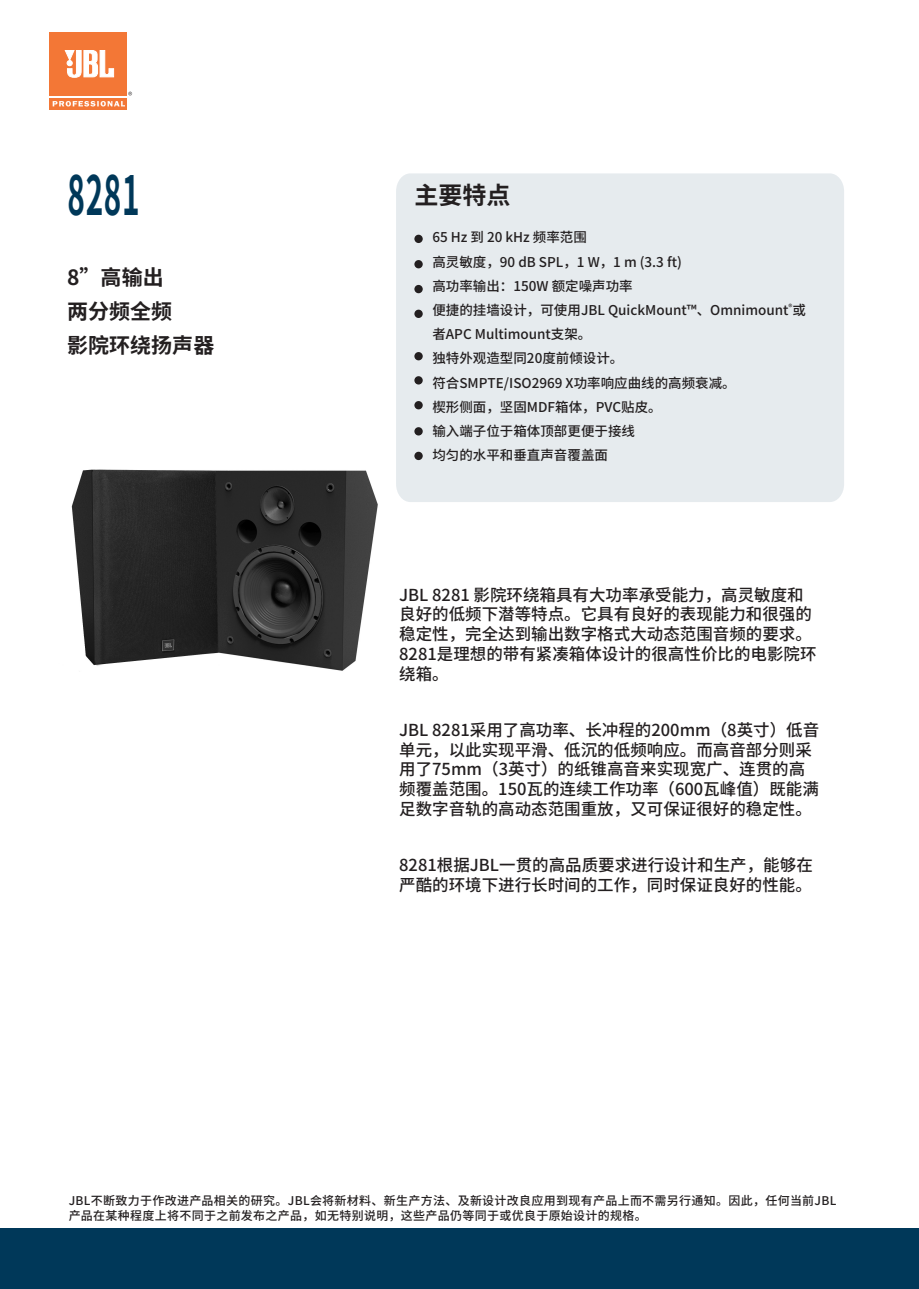
<style>
.page{position:relative;width:919px;height:1289px;background:#fff}
.page>*{position:absolute;margin:0;border:0;box-sizing:border-box;transform-origin:0 0}
.t1{font:700 54px "Source Han Sans CN";color:#003859;scale:.55 1}
.t2{font:700 24px "Source Han Sans CN";color:#231f20}
.t3{font:700 21px/34.2px "Source Han Sans CN";color:#231f20}
.t4{font:500 16.5px/19.8px "Source Han Sans CN";color:#231f20}
.t5{font:500 13.5px/24.2px "Source Han Sans CN";color:#231f20}
.t6{font:500 12px/14.4px "Source Han Sans CN";letter-spacing:.025em;color:#231f20}
</style>
<div class="page">
<div style="left:0;top:1227px;width:918px;height:61px;background:#003859"></div>
<div style="left:50px;top:32px;width:77px;height:63px;background:#f37736"></div>
<svg style="left:65px;top:50px;width:49px;height:27px"></svg>
<div style="left:50px;top:98px;width:77px;height:12px;background:#f37736"></div>
<svg style="left:53px;top:101px;width:72px;height:5px"></svg>
<svg style="left:128px;top:92px;width:4px;height:3px"></svg>
<img style="left:71px;top:469px;width:307px;height:202px">
<div style="left:396px;top:173px;width:448px;height:329px;background:#e6ebee"></div>
<div style="left:414px;top:310px;width:8px;height:8px;background:#231f20;border-radius:50%"></div>
<div style="left:414px;top:260px;width:8px;height:8px;background:#231f20;border-radius:50%"></div>
<div style="left:414px;top:285px;width:8px;height:8px;background:#231f20;border-radius:50%"></div>
<div style="left:414px;top:235px;width:8px;height:8px;background:#231f20;border-radius:50%"></div>
<div style="left:414px;top:352px;width:8px;height:8px;background:#231f20;border-radius:50%"></div>
<div style="left:414px;top:376px;width:8px;height:8px;background:#231f20;border-radius:50%"></div>
<div style="left:414px;top:401px;width:8px;height:8px;background:#231f20;border-radius:50%"></div>
<div style="left:414px;top:427px;width:8px;height:8px;background:#231f20;border-radius:50%"></div>
<div style="left:414px;top:452px;width:8px;height:8px;background:#231f20;border-radius:50%"></div>
<h1 class="t1" style="left:67px;top:164px;width:133px">8281</h1>
<p class="t3" style="left:67px;top:260px;width:148px">8”高输出<br>两分频全频<br>影院环绕扬声器</p>
<h2 class="t2" style="left:414px;top:181px;width:97px">主要特点</h2>
<p class="t5" style="left:432px;top:225px;width:375px">65 Hz 到 20 kHz 频率范围<br>高灵敏度，90 dB SPL，1 W，1 m (3.3 ft)<br>高功率输出：150W 额定噪声功率<br>便捷的挂墙设计，可使用JBL QuickMount™、Omnimount<sup>®</sup>或者APC Multimount支架。<br>独特外观造型同20度前倾设计。<br>符合SMPTE/ISO2969 X功率响应曲线的高频衰减。<br>楔形侧面，坚固MDF箱体，PVC贴皮。<br>输入端子位于箱体顶部更便于接线<br>均匀的水平和垂直声音覆盖面</p>
<p class="t4" style="left:399px;top:585px;width:419px">JBL 8281 影院环绕箱具有大功率承受能力，高灵敏度和良好的低频下潜等特点。它具有良好的表现能力和很强的稳定性，完全达到输出数字格式大动态范围音频的要求。<br>8281是理想的带有紧凑箱体设计的很高性价比的电影院环绕箱。</p>
<p class="t4" style="left:399px;top:720px;width:421px">JBL 8281采用了高功率、长冲程的200mm（8英寸）低音单元，以此实现平滑、低沉的低频响应。而高音部分则采用了75mm（3英寸）的纸锥高音来实现宽广、连贯的高频覆盖范围。150瓦的连续工作功率（600瓦峰值）既能满足数字音轨的高动态范围重放，又可保证很好的稳定性。</p>
<p class="t4" style="left:399px;top:855px;width:415px">8281根据JBL一贯的高品质要求进行设计和生产，能够在严酷的环境下进行长时间的工作，同时保证良好的性能。</p>
<p class="t6" style="left:69px;top:1193px;width:769px">JBL不断致力于作改进产品相关的研究。JBL会将新材料、新生产方法、及新设计改良应用到现有产品上而不需另行通知。因此，任何当前JBL产品在某种程度上将不同于之前发布之产品，如无特别说明，这些产品仍等同于或优良于原始设计的规格。</p>
</div>
